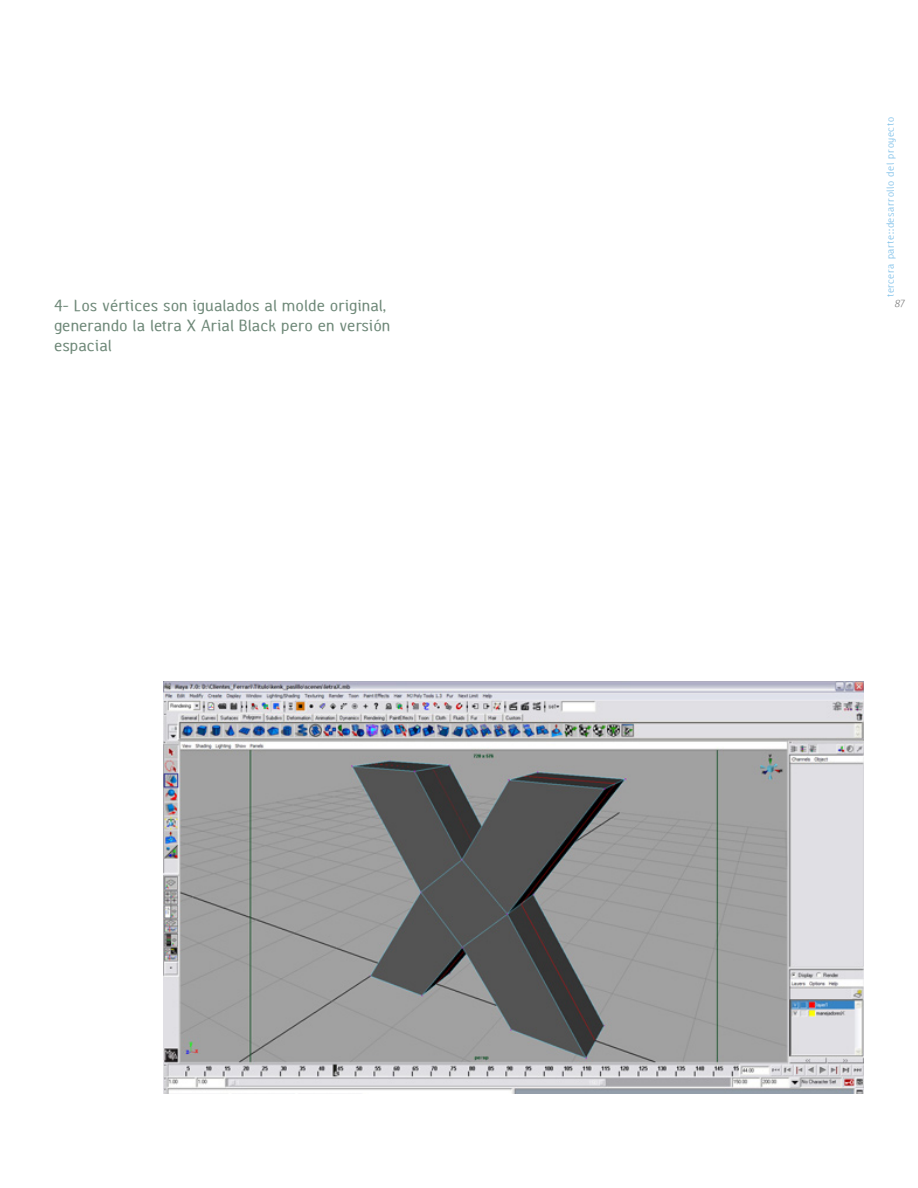
<style>
.page{position:relative;width:918px;height:1188px;background:#fff}
.page>*{position:absolute;margin:0;border:0;box-sizing:border-box;transform-origin:0 0}
.t1{font:16.5px/19.8px "Indo Sans 03";color:#6e8878}
.t2{font:300 10.5px "Indo Sans 03";letter-spacing:.05em;color:#78bde8}
.t3{font:italic 10.5px "Indo Sans 03";color:#808080}
</style>
<div class="page">
<img style="left:163px;top:681px;width:701px;height:413px">
<p class="t1" style="left:54px;top:297px;width:338px">4- Los vértices son igualados al molde original, generando la letra X Arial Black pero en versión espacial</p>
<p class="t2" style="left:885px;top:297px;width:181px;rotate:-90deg">tercera parte::desarrollo del proyecto</p>
<p class="t3" style="left:895px;top:299px;width:12px">87</p>
</div>
